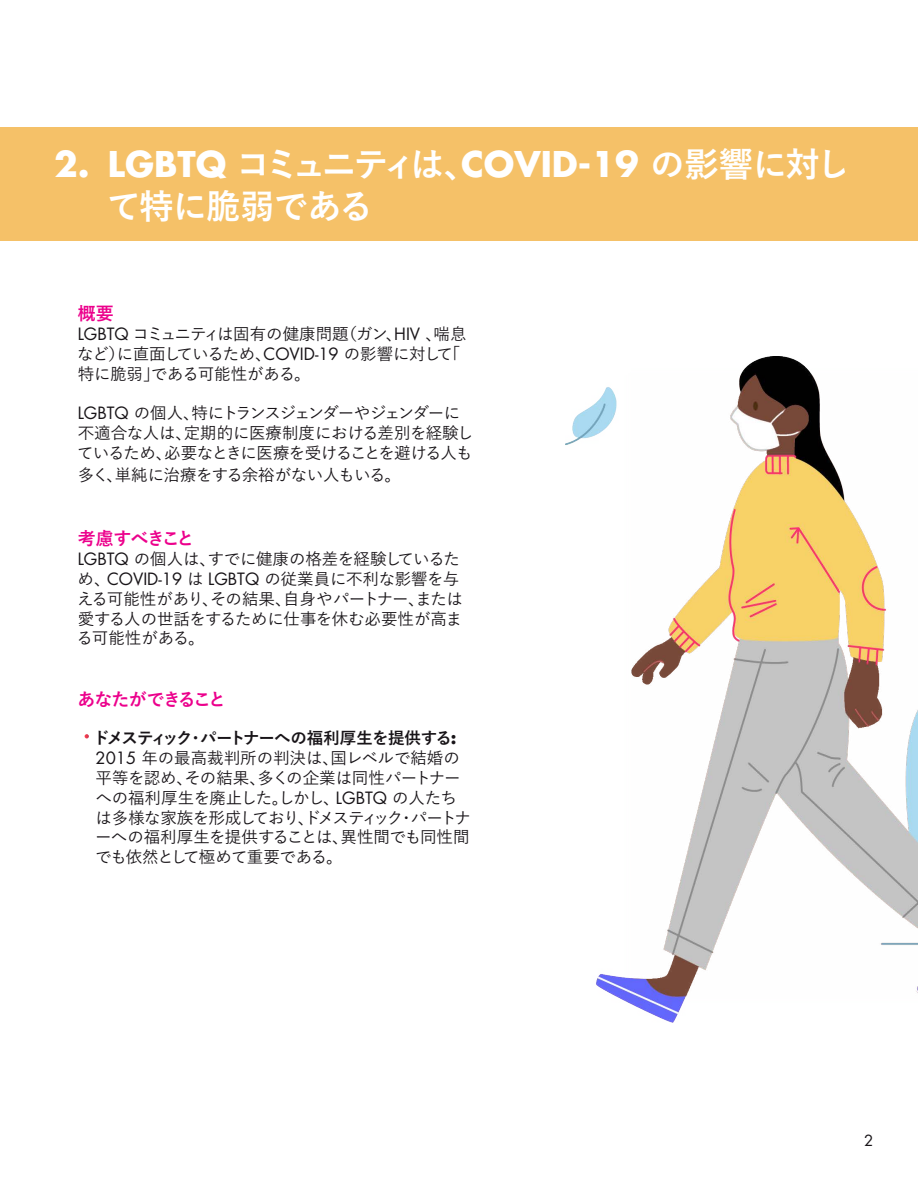
<style>
.page{position:relative;width:918px;height:1188px;background:#fff}
.page>*{position:absolute;margin:0;border:0;box-sizing:border-box;transform-origin:0 0}
.t1{font:700 34.5px "Futura";color:#fff}
.t2{font:700 34.5px "Yu Go";letter-spacing:-.035em;color:#fff}
.t3{font:700 18px "Yu Go";letter-spacing:-.07em;color:#ec008c}
.t4{font:500 16.5px/19.8px "Yu Go";letter-spacing:-.03em;color:#181418}
.t5{font:500 16.5px/19.8px "Yu Go";letter-spacing:-.01em;color:#181418}
.t6{font:15px "Futura";color:#181418}
.s1{font-family:"Yu Go"}
.s2{font-family:"Futura";font-weight:400}
.s3{font-weight:700}
.s4{font-family:"Futura";font-weight:700}
</style>
<div class="page">
<div style="left:0;top:128px;width:918px;height:113px;background:#f5c168"></div>
<svg style="left:85px;top:734px;width:4px;height:4px"></svg>
<img style="left:565px;top:357px;width:353px;height:666px">
<h1 class="t1" style="left:54px;top:140px;width:798px">2. LGBTQ <span class="s1">コミュニティは、</span>COVID-19 <span class="s1">の影響に対し</span></h1>
<h1 class="t2" style="left:106px;top:187px;width:268px">て特に脆弱である</h1>
<p class="t3" style="left:78px;top:304px;width:37px">概要</p>
<p class="t4" style="left:77px;top:322px;width:391px"><span class="s2">LGBTQ</span> コミュニティは固有の健康問題（ガン、<span class="s2">HIV</span> 、喘息など）に直面しているため、<span class="s2">COVID-19</span> の影響に対して「特に脆弱」である可能性がある。</p>
<p class="t4" style="left:77px;top:401px;width:398px"><span class="s2">LGBTQ</span> の個人、特にトランスジェンダーやジェンダーに不適合な人は、定期的に医療制度における差別を経験しているため、必要なときに医療を受けることを避ける人も</p>
<p class="t4" style="left:78px;top:463px;width:325px">多く、単純に治療をする余裕がない人もいる。</p>
<p class="t3" style="left:78px;top:529px;width:118px">考慮すべきこと</p>
<p class="t5" style="left:77px;top:547px;width:388px"><span class="s2">LGBTQ</span> の個人は、すでに健康の格差を経験しているため、<span class="s2">COVID-19</span> は <span class="s2">LGBTQ</span> の従業員に不利な影響を与える可能性があり、その結果、自身やパートナー、または愛する人の世話をするために仕事を休む必要性が高まる可能性がある。</p>
<p class="t3" style="left:77px;top:689px;width:150px">あなたができること</p>
<p class="t4" style="left:94px;top:726px;width:379px"><span class="s3">ドメスティック・パートナーへの福利厚生を提供する</span><span class="s4">:<br></span><span class="s2">2015</span> 年の最高裁判所の判決は、国レベルで結婚の平等を認め、その結果、多くの企業は同性パートナーへの福利厚生を廃止した。しかし、<span class="s2">LGBTQ</span> の人たちは多様な家族を形成しており、ドメスティック・パートナーへの福利厚生を提供することは、異性間でも同性間でも依然として極めて重要である。</p>
<p class="t6" style="left:864px;top:1130px;width:11px">2</p>
</div>
